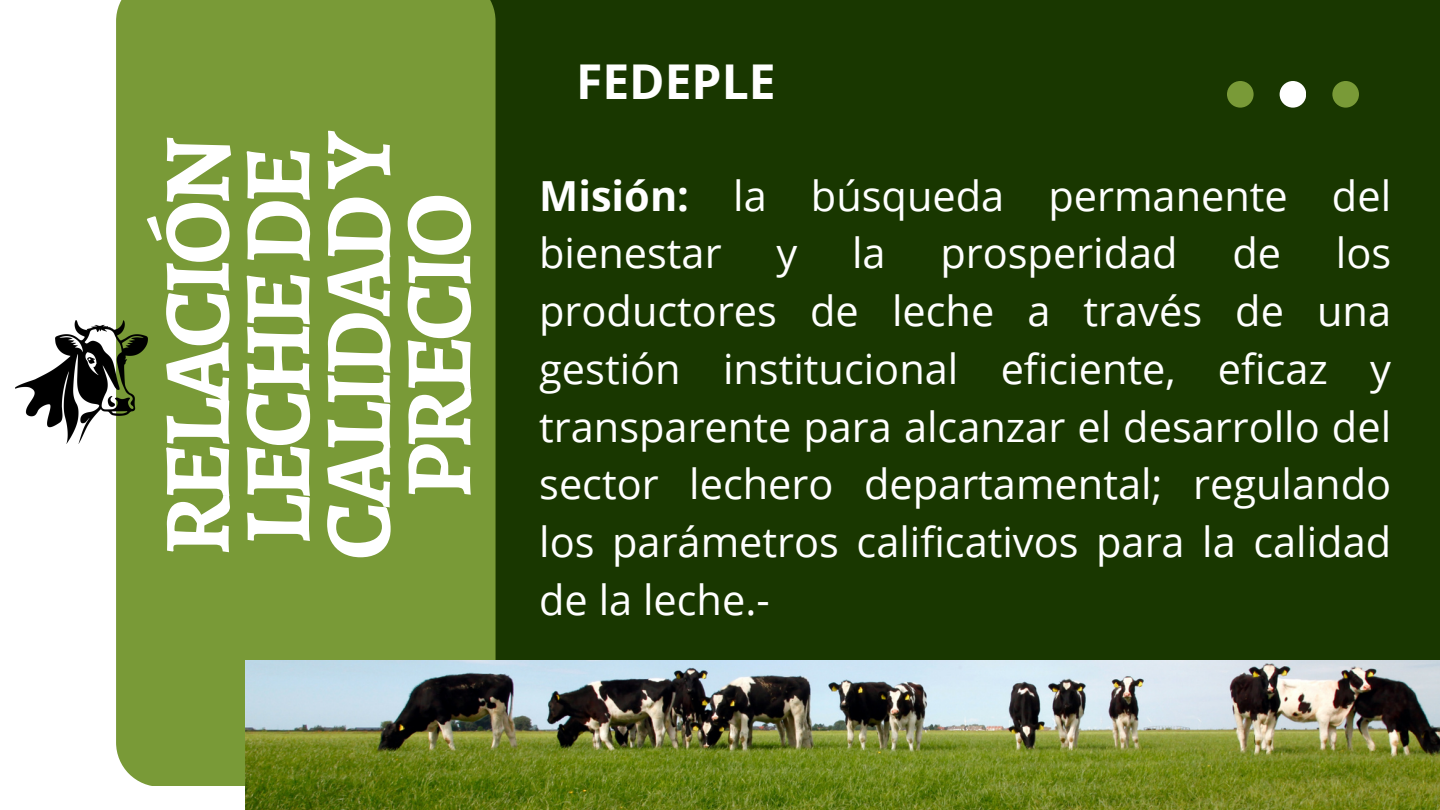
<style>
.page{position:relative;width:1440px;height:810px;background:#fff}
.page>*{position:absolute;margin:0;border:0;box-sizing:border-box;transform-origin:0 0}
.t1{font:700 95.3px/80.5px "Alegreya";letter-spacing:-.055em;color:#fff;text-align:center}
.t2{font:700 48px "Open Sans";color:#fff}
.t3{font:41.5px/57.8px "Open Sans";color:#fff}
.s1{font-weight:700}
</style>
<div class="page">
<div style="left:432px;top:0;width:1008px;height:810px;background:#193700"></div>
<div style="left:1280px;top:81px;width:26px;height:27px;background:#fff;border-radius:50%"></div>
<div style="left:1332px;top:81px;width:27px;height:27px;background:#799a37;border-radius:50%"></div>
<div style="left:1227px;top:81px;width:27px;height:27px;background:#799a37;border-radius:50%"></div>
<div style="left:116px;top:0;width:380px;height:786px;background:#799a37"></div>
<img style="left:246px;top:660px;width:1194px;height:150px">
<img style="left:15px;top:321px;width:132px;height:122px">
<h2 class="t1" style="left:156px;top:560px;width:432px;rotate:-90deg">RELACIÓN<br>LECHEDE<br>CALIDADY<br>PRECIO</h2>
<p class="t2" style="left:576px;top:48px;width:201px">FEDEPLE</p>
<p class="t3" style="left:539px;top:166px;width:853px"><span class="s1">Misión:</span> la búsqueda permanente del bienestar</p>
<p class="t3" style="left:539px;top:223px;width:853px;text-align:justify;text-indent:797px">los productores de leche a través de una gestión institucional eficiente, eficaz y transparente para alcanzar el desarrollo del sector lechero departamental; regulando los parámetros calificativos para la calidad de la leche.-</p>
<p class="t3" style="left:776px;top:223px;width:22px">y</p>
<p class="t3" style="left:852px;top:223px;width:35px">la</p>
<p class="t3" style="left:940px;top:223px;width:239px">prosperidad</p>
<p class="t3" style="left:1232px;top:223px;width:50px">de</p>
</div>
